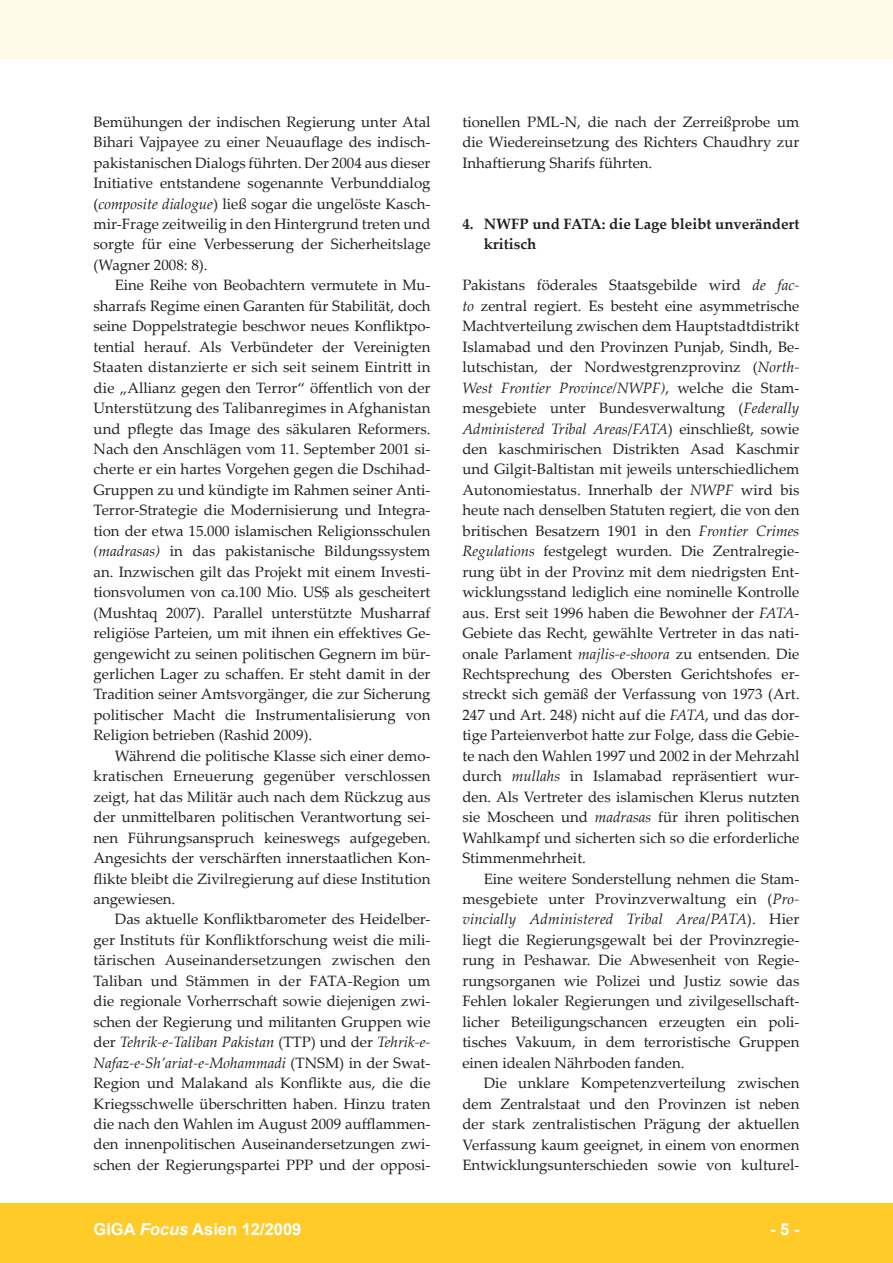
<style>
.page{position:relative;width:893px;height:1263px;background:#fff}
.page>*{position:absolute;margin:0;border:0;box-sizing:border-box;transform-origin:0 0}
.t1{font:700 16.5px "Arial";color:#fff}
.t2{font:15px/20.4px "Palatino Linotype";color:#231f20;text-align:justify}
.t3{font:700 15px/20.4px "Palatino Linotype";color:#231f20}
.s1{font-style:italic}
</style>
<div class="page">
<div style="left:0;top:1203px;width:893px;height:60px;background:#fecb29"></div>
<div style="left:0;top:1px;width:893px;height:59px;background:#fef9e9"></div>
<p class="t2" style="left:94px;top:111px;width:338px">Bemühungen der indischen Regierung unter Atal Bihari Vajpayee zu einer Neuauflage des indisch&shy;pakistanischen Dialogs führten. Der 2004 aus dieser Initiative entstandene sogenannte Verbunddialog (<span class="s1">composite dialogue</span>) ließ sogar die ungelöste Kasch&shy;mir-Frage zeitweilig in den Hintergrund treten und sorgte für eine Verbesserung der Sicherheitslage (Wagner 2008: 8).</p>
<p class="t2" style="left:94px;top:274px;width:339px;text-indent:21px">Eine Reihe von Beobachtern vermutete in Mu&shy;shar-rafs Regime einen Garanten für Stabilität, doch sei-ne Dop-pel-strategie beschwor neues Kon-flikt-po&shy;tential herauf. Als Verbündeter der Verei-nig-ten Staa-ten distanzierte er sich seit seinem Ein-tritt in die „Allianz gegen den Terror“ öffentlich von der Un-ter-stützung des Ta-libanregimes in Af-ghanistan und pflegte das Image des säkula-ren Re-for-mers.<br>Nach den An-schlä-gen vom 11. Sep-tember 2001 si&shy;cherte er ein har-tes Vor-gehen ge-gen die Dschihad-Grup-pen zu und kün-digte im Rah-men seiner Anti-Terror-Strategie die Mo-der-nisierung und Integra&shy;tion der etwa 15.000 islamischen Re-ligionsschulen <span class="s1">(madrasas)</span> in das pakis-ta-nische Bil-dungs-system an. In-zwischen gilt das Pro-jekt mit einem In-ves-ti&shy;tions-volumen von ca.100 Mio. US$ als gescheitert (Mushtaq 2007). Pa-rallel un-ter-stützte Musharraf religiöse Parteien, um mit ihnen ein effektives Ge&shy;gengewicht zu seinen po-litischen Geg-nern im bür&shy;gerlichen Lager zu schaffen. Er steht damit in der Tradition seiner Amts-vor-gänger, die zur Sicherung politischer Macht die In-strumentalisierung von Religion betrieben (Rashid 2009).</p>
<p class="t2" style="left:94px;top:745px;width:338px;text-indent:21px">Während die politische Klasse sich einer demo&shy;kratischen Erneuerung gegenüber verschlossen zeigt, hat das Militär auch nach dem Rückzug aus der un-mittelbaren po-litischen Verantwortung sei&shy;nen Füh-rungs- anspruch keines-wegs aufgegeben.<br>An-gesichts der ver-schärften in-nerstaatlichen Kon&shy;flikte bleibt die Zivilregierung auf diese Institution angewiesen.</p>
<p class="t2" style="left:94px;top:908px;width:338px;text-indent:21px">Das aktuelle Konfliktbarometer des Hei-del-ber&shy;ger Instituts für Konfliktforschung weist die mi-li&shy;tä-rischen Aus-einandersetzungen zwischen den Ta-li-ban und Stäm-men in der FATA-Region um die re-gio-nale Vor-herr-schaft sowie die-jenigen zwi&shy;schen der Re-gierung und militanten Gruppen wie der <span class="s1">Tehrik-e-Taliban Pakistan</span> (TTP) und der <span class="s1">Tehrik-e-Nafaz-e-Sh’ariat-e-Mohammadi</span> (TNSM) in der Swat-Re-gion und Malakand als Konflikte aus, die die Kriegs-schwel-le über-schritten haben. Hinzu traten die nach den Wahlen im August 2009 aufflammen&shy;den in-nen-politischen Aus-ein-andersetzungen zwi&shy;schen der Re-gierungspartei PPP und der opposi-</p>
<p class="t2" style="left:462px;top:111px;width:338px">tionellen PML-N, die nach der Zerreißprobe um die Wie-der-einsetzung des Ri-chters Chaudhry zur In-haf-tierung Sharifs führten.</p>
<p class="t3" style="left:484px;top:213px;width:317px;text-indent:-21px">4. NWFP und FATA: die Lage bleibt unverändert kritisch</p>
<p class="t2" style="left:462px;top:274px;width:338px">Pakistans föderales Staatsgebilde wird <span class="s1">de fac&shy;to</span> zentral regiert. Es besteht eine asymmetrische Macht-verteilung zwischen dem Hauptstadtdistrikt Is-la-mabad und den Provinzen Punjab, Sindh, Be&shy;lut-schistan, der Nord-westgrenzprovinz (<span class="s1">North-West Frontier Province/NWPF)</span>, welche die Stam&shy;mes-gebiete unter Bun-desverwaltung (<span class="s1">Federally Ad-ministered Tribal Areas</span>/<span class="s1">FATA</span>) einschließt, sowie den kasch-mirischen Distrikten Asad Kaschmir und Gilgit-Baltistan mit jeweils unterschiedlichem Au-tonomiestatus. In-nerhalb der <span class="s1">NWPF</span> wird bis heute nach den-selben Statuten regiert, die von den bri-tischen Besatzern 1901 in den <span class="s1">Frontier Crimes Regulations</span> festgelegt wurden. Die Zen-tralregie&shy;rung übt in der Pro-vinz mit dem nie-drigsten Ent&shy;wick-lungsstand lediglich eine nominelle Kontrol-le aus. Erst seit 1996 haben die Bewohner der <span class="s1">FATA</span>-Gebiete das Recht, gewählte Vertreter in das nati&shy;onale Parlament <span class="s1">majlis-e-shoora</span> zu entsenden. Die Rechtsprechung des Obersten Gerichtshofes er&shy;streckt sich gemäß der Verfassung von 1973 (Art.<br>247 und Art. 248) nicht auf die <span class="s1">FATA</span>, und das dor&shy;tige Parteienverbot hatte zur Folge, dass die Ge-bie&shy;te nach den Wahlen 1997 und 2002 in der Mehrzahl durch <span class="s1">mullahs</span> in Islamabad repräsentiert wur&shy;den. Als Vertreter des islamischen Klerus nutzten sie Moscheen und <span class="s1">madrasas</span> für ihren politischen Wahlkampf und sicherten sich so die erforderliche Stimmenmehrheit.</p>
<p class="t2" style="left:462px;top:868px;width:338px;text-indent:21px">Eine weitere Sonderstellung nehmen die Stam&shy;mes-gebiete unter Provinzverwaltung ein (<span class="s1">Pro&shy;vincially Administered Tribal Area</span>/<span class="s1">PATA</span>). Hier liegt die Re-gierungsgewalt bei der Pro-vinz-re-gie&shy;rung in Pe- shawar. Die Ab-wesenheit von Re-gie&shy;rungsorganen wie Polizei und Justiz sowie das Fehlen lokaler Regierungen und zivilgesellschaft&shy;licher Be-teiligungschancen erzeugten ein poli&shy;tisches Va-kuum, in dem ter-roristische Gruppen einen idealen Nähr-boden fanden.</p>
<p class="t2" style="left:462px;top:1072px;width:338px;text-indent:21px">Die unklare Kompetenzverteilung zwischen dem Zentralstaat und den Provinzen ist neben der stark zentralistischen Prägung der aktuellen Verfassung kaum geeignet, in einem von enormen Entwicklungsunterschieden sowie von kulturel-</p>
<p class="t1" style="left:94px;top:1218px;width:209px">GIGA <span class="s1">Focus</span> Asien 12/2009</p>
<p class="t1" style="left:770px;top:1218px;width:31px">- -</p>
</div>
